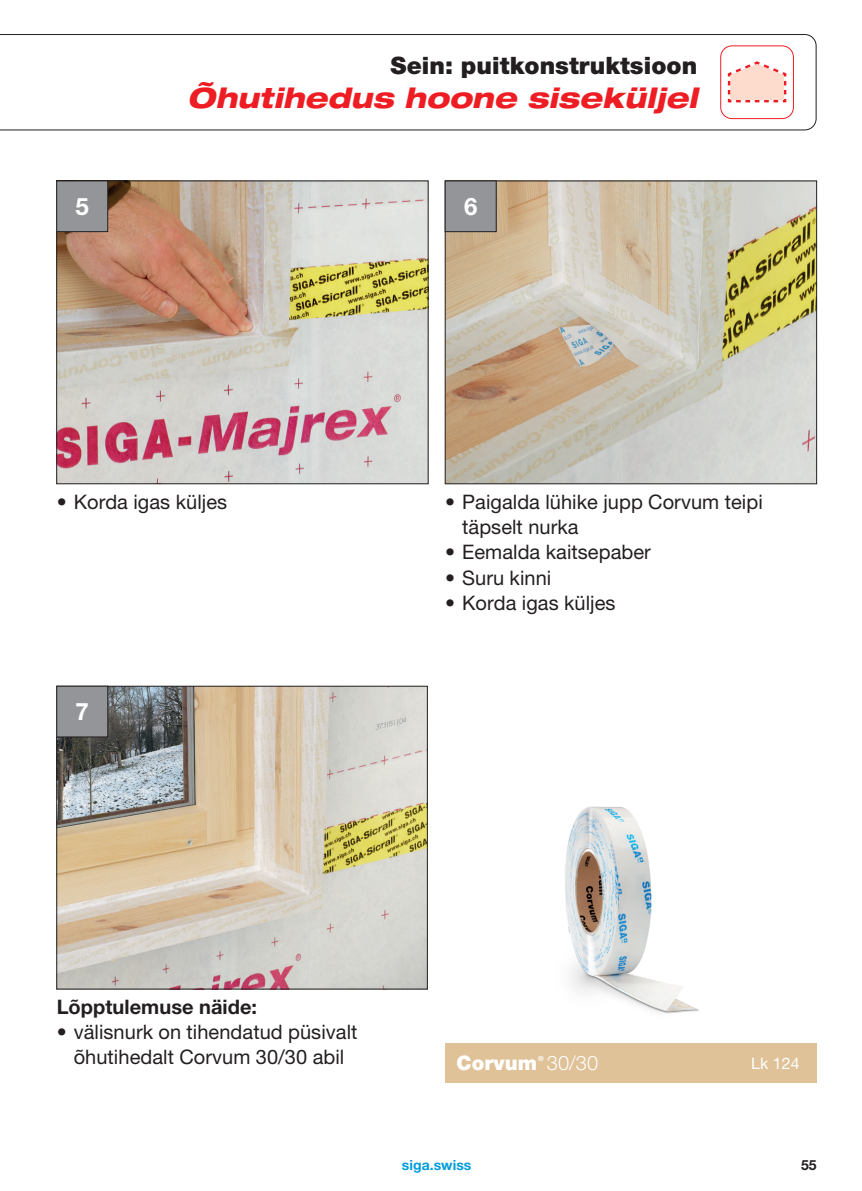
<style>
.page{position:relative;width:862px;height:1191px;background:#fff}
.page>*{position:absolute;margin:0;border:0;box-sizing:border-box;transform-origin:0 0}
.t1{font:italic 800 expanded 28px "Helvetica Neue LT Pro";letter-spacing:.005em;color:#ee1d23}
.t2{font:900 24px "Helvetica Neue LT Pro";letter-spacing:.005em;color:#231f20}
.t3{font:700 24px "Helvetica Neue LT Pro";color:#fff}
.t4{font:20px/25.2px "Helvetica Neue LT Pro";letter-spacing:.005em;color:#231f20}
.t5{font:700 20px "Helvetica Neue LT Pro";letter-spacing:.005em;color:#231f20}
.t6{font:900 20px "Helvetica Neue LT Pro";letter-spacing:.005em;color:#fff}
.t7{font:300 20px "Helvetica Neue LT Pro";color:#fff}
.t8{font:16px "Helvetica Neue LT Pro";color:#fff}
.t9{font:700 14px "Helvetica Neue LT Pro";letter-spacing:.005em;color:#009cdb}
.t10{font:700 14px "Helvetica Neue LT Pro";color:#231f20}
.t11{font:700 7px "Helvetica Neue LT Pro";color:#fff}
</style>
<div class="page">
<svg style="left:0;top:34px;width:816px;height:96px"></svg>
<svg style="left:726px;top:60px;width:61px;height:44px"></svg>
<div style="left:720px;top:45px;width:74px;height:74px;border:1px solid #ee1d23;border-radius:11px"></div>
<img style="left:565px;top:806px;width:134px;height:208px">
<div style="left:445px;top:1043px;width:371px;height:40px;background:#dfc298"></div>
<img style="left:58px;top:183px;width:368px;height:299px">
<div style="left:56px;top:181px;width:372px;height:303px;border:1px solid #231f20"></div>
<div style="left:57px;top:181px;width:51px;height:51px;background:#939598"></div>
<div style="left:56px;top:181px;width:52px;height:51px;border:1px solid #231f20"></div>
<img style="left:447px;top:183px;width:368px;height:299px">
<div style="left:445px;top:181px;width:372px;height:303px;border:1px solid #231f20"></div>
<div style="left:445px;top:181px;width:51px;height:51px;background:#939598"></div>
<div style="left:445px;top:181px;width:51px;height:51px;border:1px solid #231f20"></div>
<img style="left:58px;top:688px;width:367px;height:299px">
<div style="left:56px;top:686px;width:371px;height:303px;border:1px solid #231f20"></div>
<div style="left:57px;top:686px;width:51px;height:51px;background:#939598"></div>
<div style="left:56px;top:686px;width:52px;height:51px;border:1px solid #231f20"></div>
<p class="t2" style="left:391px;top:51px;width:308px">Sein: puitkonstruktsioon</p>
<h1 class="t1" style="left:187px;top:80px;width:512px">Õhutihedus hoone siseküljel</h1>
<p class="t3" style="left:76px;top:191px;width:15px">5</p>
<p class="t3" style="left:464px;top:191px;width:15px">6</p>
<p class="t4" style="left:57px;top:489px;width:172px">• Korda igas küljes</p>
<p class="t4" style="left:462px;top:489px;width:302px;text-indent:-17px">• Paigalda lühike jupp Corvum teipi täpselt nurka</p>
<p class="t4" style="left:445px;top:539px;width:207px">• Eemalda kaitsepaber</p>
<p class="t4" style="left:445px;top:564px;width:108px">• Suru kinni</p>
<p class="t4" style="left:445px;top:590px;width:172px">• Korda igas küljes</p>
<p class="t3" style="left:76px;top:696px;width:15px">7</p>
<p class="t5" style="left:57px;top:994px;width:202px">Lõpptulemuse näide:</p>
<p class="t4" style="left:57px;top:1019px;width:302px;text-align:center">• välisnurk on tihendatud püsivalt õhutihedalt Corvum 30/30 abil</p>
<p class="t6" style="left:456px;top:1050px;width:82px">Corvum</p>
<p class="t11" style="left:538px;top:1053px;width:7px">®</p>
<p class="t7" style="left:547px;top:1050px;width:53px">30/30</p>
<p class="t8" style="left:751px;top:1053px;width:50px">Lk 124</p>
<p class="t9" style="left:402px;top:1156px;width:71px">siga.swiss</p>
<p class="t10" style="left:801px;top:1156px;width:17px">55</p>
</div>
